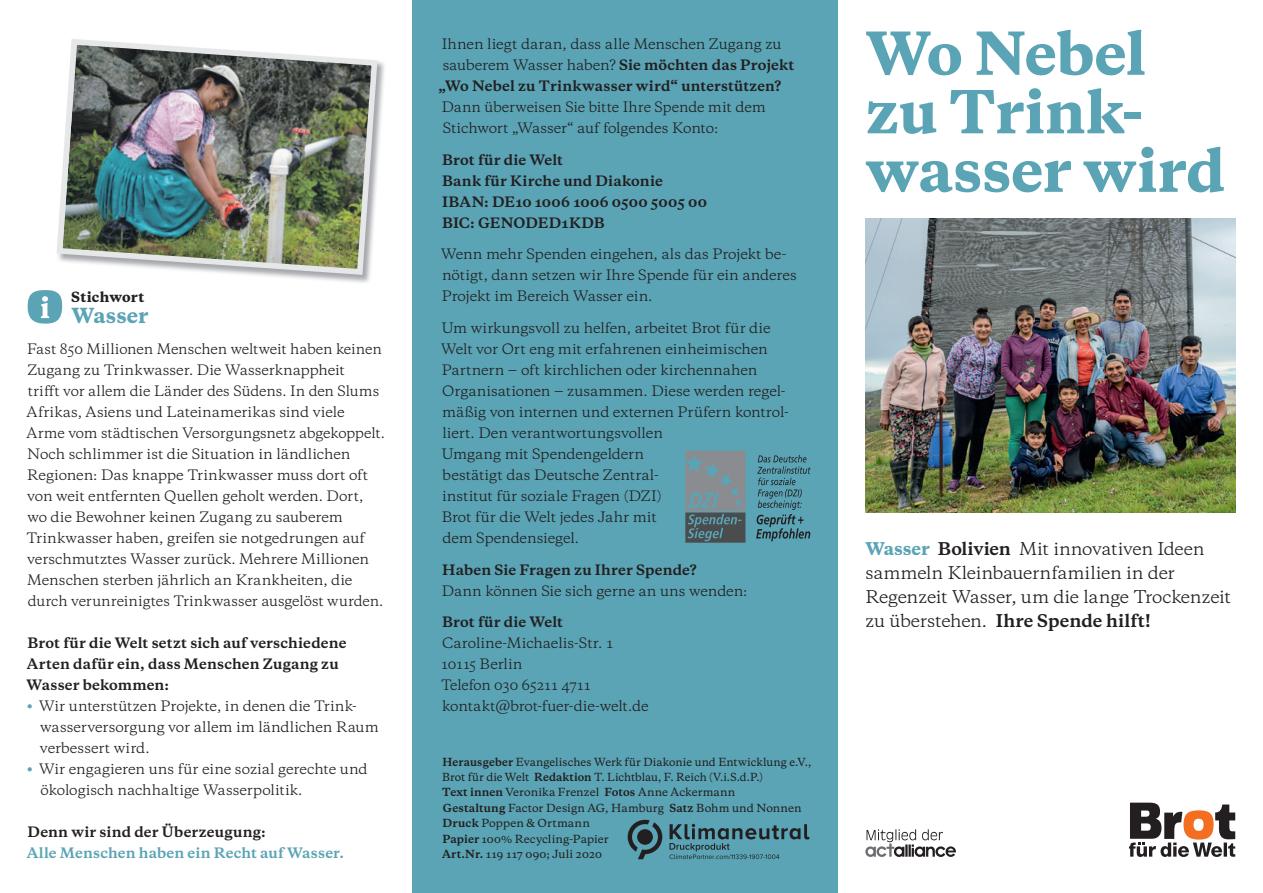
<style>
.page{position:relative;width:1263px;height:893px;background:#fff}
.page>*{position:absolute;margin:0;border:0;box-sizing:border-box;transform-origin:0 0}
.t1{font:800 55.5px/58.5px "Galaxie Copernicus";letter-spacing:-.01em;color:#5aa4b5}
.t2{font:800 19.5px "Galaxie Copernicus";letter-spacing:.005em;color:#5aa4b5}
.t3{font:16.5px/24px "Galaxie Copernicus";letter-spacing:-.02em;color:#231f20}
.t4{font:13.5px/21px "Galaxie Copernicus";letter-spacing:-.005em;color:#231f20}
.t5{font:700 13.5px/21px "Galaxie Copernicus";letter-spacing:.015em;color:#231f20}
.t6{font:700 13.5px "Galaxie Copernicus";letter-spacing:.01em;color:#5aa4b5}
.t7{font:800 13.2px "Galaxie Copernicus";letter-spacing:.015em;color:#231f20}
.t8{font:500 10.5px/15.3px "Galaxie Copernicus";letter-spacing:.005em;color:#231f20;scale:.96 1}
.s1{font-weight:800;color:#5aa4b5}
.s2{font-weight:700}
</style>
<div class="page">
<div style="left:412px;top:0;width:426px;height:893px;background:#5aa4b5"></div>
<svg style="left:685px;top:451px;width:60px;height:92px"></svg>
<svg style="left:756px;top:455px;width:54px;height:86px"></svg>
<svg style="left:28px;top:290px;width:34px;height:34px"></svg>
<img style="left:301px;top:62px;width:84px;height:221px">
<img style="left:56px;top:39px;width:324px;height:239px">
<svg style="left:628px;top:820px;width:34px;height:39px"></svg>
<svg style="left:669px;top:824px;width:141px;height:35px"></svg>
<img style="left:865px;top:219px;width:370px;height:294px">
<svg style="left:865px;top:829px;width:91px;height:28px"></svg>
<svg style="left:1129px;top:803px;width:106px;height:54px"></svg>
<p class="t7" style="left:71px;top:288px;width:75px">Stichwort</p>
<h2 class="t2" style="left:72px;top:303px;width:79px">Wasser</h2>
<p class="t4" style="left:26px;top:338px;width:360px">Fast 850 Millionen Menschen weltweit haben keinen Zugang zu Trinkwasser. Die Wasserknappheit<br>trifft vor allem die Länder des Südens. In den Slums Afrikas, Asiens und Lateinamerikas sind viele Arme vom städtischen Versorgungsnetz abgekoppelt.<br>Noch schlimmer ist die Situation in ländlichen Regionen: Das knappe Trinkwasser muss dort oft von weit entfernten Quellen geholt werden. Dort, wo die Bewohner keinen Zugang zu sauberem Trinkwasser haben, greifen sie notgedrungen auf verschmutztes Wasser zurück. Mehrere Millionen Menschen sterben jährlich an Krankheiten, die durch verunreinigtes Trinkwasser ausgelöst wurden.</p>
<p class="t5" style="left:27px;top:632px;width:321px">Brot für die Welt setzt sich auf verschiedene<br>Arten dafür ein, dass Menschen Zugang zu<br>Wasser bekommen:</p>
<p class="t4" style="left:40px;top:695px;width:340px;text-indent:-13px"><span class="s1">•</span> Wir unterstützen Projekte, in denen die Trink&shy;wasserversorgung vor allem im ländlichen Raum verbessert wird.</p>
<p class="t4" style="left:41px;top:758px;width:328px;text-indent:-14px"><span class="s1">•</span> Wir engagieren uns für eine sozial gerechte und ökologisch nachhaltige Wasserpolitik.</p>
<p class="t5" style="left:28px;top:821px;width:240px">Denn wir sind der Überzeugung:</p>
<p class="t6" style="left:27px;top:844px;width:319px">Alle Menschen haben ein Recht auf Wasser.</p>
<p class="t4" style="left:442px;top:34px;width:341px">Ihnen liegt daran, dass alle Menschen Zugang zu</p>
<p class="t4" style="left:443px;top:55px;width:353px">sauberem Wasser haben? <span class="s2">Sie möchten das Projekt</span></p>
<p class="t5" style="left:438px;top:76px;width:345px">„Wo Nebel zu Trinkwasser wird“ unterstützen?</p>
<p class="t4" style="left:442px;top:97px;width:325px">Dann überweisen Sie bitte Ihre Spende mit dem<br>Stichwort „Wasser“ auf folgendes Konto:</p>
<p class="t5" style="left:442px;top:149px;width:266px">Brot für die Welt<br>Bank für Kirche und Diakonie<br>IBAN: DE10 1006 1006 0500 5005 00<br>BIC: GENODED1KDB</p>
<p class="t4" style="left:441px;top:244px;width:357px">Wenn mehr Spenden eingehen, als das Projekt be - nötigt, dann setzen wir Ihre Spende für ein anderes<br>Projekt im Bereich Wasser ein.</p>
<p class="t4" style="left:441px;top:317px;width:349px">Um wirkungsvoll zu helfen, arbeitet Brot für die Welt vor Ort eng mit erfahrenen einheimischen Partnern ‒ oft kirchlichen oder kirchennahen Organisationen ‒ zusammen. Diese werden regel&shy;mäßig von internen und externen Prüfern kontrol&shy;liert. Den verantwortungsvollen<br>Umgang mit Spendengeldern<br>bestätigt das Deutsche Zentral-<br>institut für soziale Fragen (DZI)<br>Brot für die Welt jedes Jahr mit<br>dem Spendensiegel.</p>
<p class="t5" style="left:442px;top:559px;width:256px">Haben Sie Fragen zu Ihrer Spende?</p>
<p class="t4" style="left:442px;top:580px;width:307px">Dann können Sie sich gerne an uns wenden:</p>
<p class="t5" style="left:442px;top:612px;width:122px">Brot für die Welt</p>
<p class="t4" style="left:441px;top:632px;width:209px">Caroline-Michaelis-Str. 1<br>10115 Berlin<br>Telefon 030 65211 4711 kontakt@brot-fuer-die-welt.de</p>
<p class="t8" style="left:442px;top:754px;width:386px"><span class="s2">Herausgeber</span> Evangelisches Werk für Diakonie und Entwicklung e.V., Brot für die Welt <span class="s2">Redaktion</span> T. Lichtblau, F. Reich (V.i.S.d.P.)<br><span class="s2">Text innen</span> Veronika Frenzel <span class="s2">Fotos</span> Anne Ackermann<br><span class="s2">Gestaltung</span> Factor Design AG, Hamburg <span class="s2">Satz</span> Bohm und Nonnen <span class="s2">Druck</span> Poppen &amp; Ortmann<br><span class="s2">Papier</span> 100% Recyc ling-Papier<br><span class="s2">Art.Nr.</span> 119 117 090; Juli 2020</p>
<h1 class="t1" style="left:865px;top:25px;width:361px">Wo Nebel zu Trink&shy;wasser wird</h1>
<p class="t3" style="left:865px;top:536px;width:367px"><span class="s1">Wasser</span> <span class="s2">Bolivien</span> Mit innovativen Ideen sammeln Kleinbauernfamilien in der Regenzeit Wasser, um die lange Trockenzeit zu überstehen. <span class="s2">Ihre Spende hilft!</span></p>
</div>
